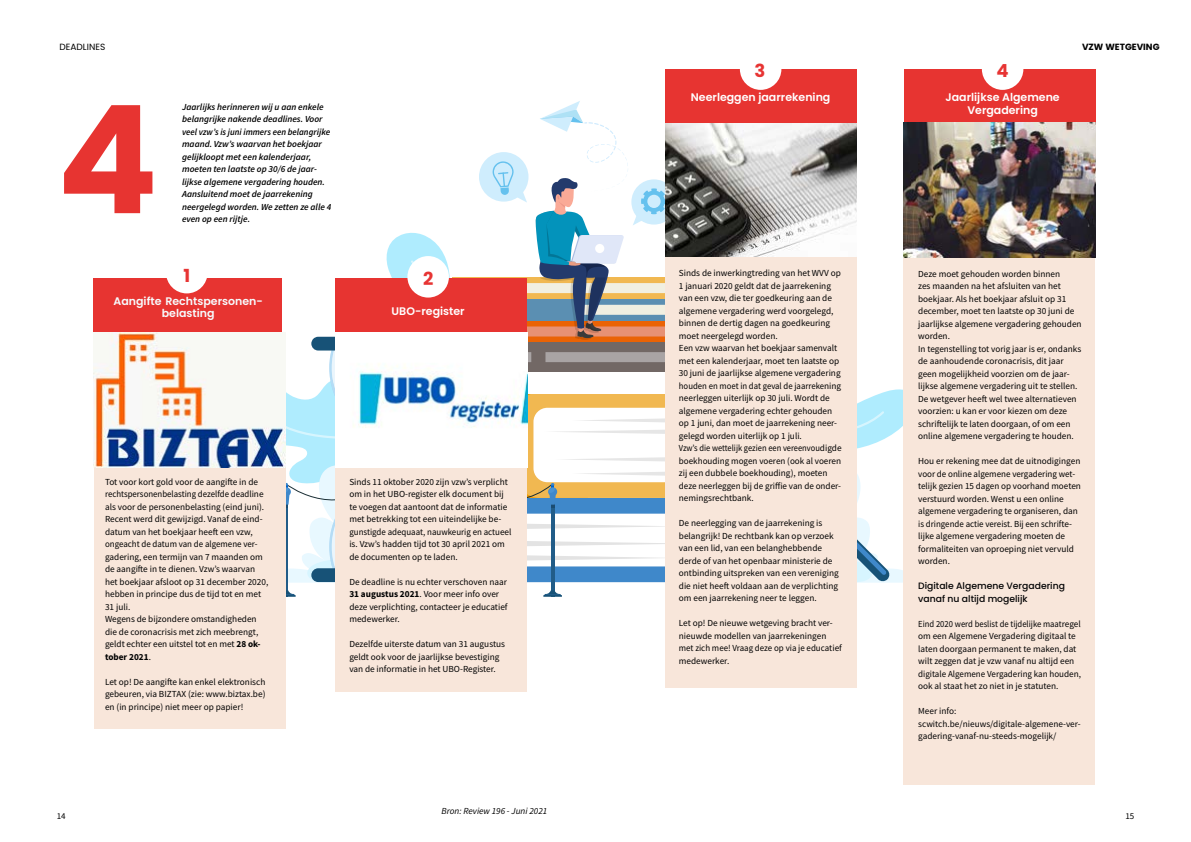
<style>
.page{position:relative;width:1191px;height:842px;background:#fff}
.page>*{position:absolute;margin:0;border:0;box-sizing:border-box;transform-origin:0 0}
.t1{font:700 150px "Poppins";color:#e73431}
.t2{font:700 18px "Poppins";color:#e73433}
.t3{font:600 11px/12.5px "Poppins";color:#fff;text-align:center}
.t4{font:600 11px/12.5px "Poppins";color:#f7fbfd;text-align:center}
.t5{font:9.2px/12.5px "Source Sans Pro";color:#000}
.t6{font:italic 600 9.2px/12.5px "Source Sans Pro";color:#000}
.t7{font:9.2px/12.5px "Source Sans Pro";color:#020203;scale:.93 1}
.t8{font:9.2px/12.5px "Source Sans Pro";color:#020203}
.t9{font:500 9.2px/12.5px "Poppins";color:#020203}
.t10{font:italic 9.2px "Source Sans Pro";color:#000}
.t11{font:700 9px "Poppins";color:#000}
.t12{font:9px "Poppins";color:#000}
.t13{font:9px "Source Sans Pro";color:#000}
.s1{font-weight:700}
</style>
<div class="page">
<hr style="left:285px;top:504px;width:3px;height:92px;background:#215c88">
<svg style="left:285px;top:590px;width:11px;height:7px"></svg>
<hr style="left:551px;top:504px;width:3px;height:92px;background:#215c88">
<svg style="left:543px;top:590px;width:19px;height:7px"></svg>
<svg style="left:261px;top:101px;width:643px;height:482px"></svg>
<div style="left:903px;top:257px;width:192px;height:528px;background:#f8e6da"></div>
<img style="left:665px;top:123px;width:192px;height:134px">
<div style="left:665px;top:257px;width:192px;height:430px;background:#f8e6da"></div>
<div style="left:335px;top:467px;width:192px;height:225px;background:#f8e6da"></div>
<div style="left:335px;top:278px;width:192px;height:54px;background:#e73431"></div>
<div style="left:94px;top:464px;width:191px;height:265px;background:#f8e6da"></div>
<div style="left:94px;top:278px;width:188px;height:54px;background:#e73431"></div>
<img style="left:94px;top:333px;width:191px;height:134px">
<img style="left:335px;top:333px;width:192px;height:134px">
<div style="left:665px;top:69px;width:192px;height:54px;background:#e73431"></div>
<div style="left:904px;top:69px;width:191px;height:54px;background:#e73431"></div>
<img style="left:903px;top:123px;width:192px;height:135px">
<div style="left:166px;top:252px;width:41px;height:41px;background:#fff;border-radius:50%"></div>
<div style="left:407px;top:256px;width:42px;height:42px;background:#fff;border-radius:50%"></div>
<div style="left:740px;top:48px;width:41px;height:42px;background:#fff;border-radius:50%"></div>
<div style="left:982px;top:48px;width:41px;height:42px;background:#fff;border-radius:50%"></div>
<p class="t12" style="left:60px;top:42px;width:47px">DEADLINES</p>
<p class="t11" style="left:1082px;top:42px;width:79px">VZW WETGEVING</p>
<h1 class="t1" style="left:57px;top:74px;width:103px">4</h1>
<p class="t6" style="left:182px;top:100px;width:151px">Jaarlijks herinneren wij u aan enkele belangrijke nakende deadlines. Voor veel vzw’s is juni immers een belangrijke maand. Vzw’s waarvan het boekjaar gelijkloopt met een kalenderjaar, moeten ten laatste op 30/6 de jaar&shy;lijkse algemene vergadering houden.<br>Aansluitend moet de jaarrekening neergelegd worden. We zetten ze alle 4 even op een rijtje.</p>
<h2 class="t2" style="left:183px;top:265px;width:8px">1</h2>
<h2 class="t2" style="left:423px;top:269px;width:12px">2</h2>
<p class="t4" style="left:114px;top:295px;width:151px">Aangifte Rechtspersonen&shy;belasting</p>
<p class="t3" style="left:392px;top:305px;width:75px">UBO-register</p>
<p class="t5" style="left:105px;top:475px;width:165px">Tot voor kort gold voor de aangifte in de rechtspersonenbelasting dezelfde deadline als voor de personenbelasting (eind juni).<br>Recent werd dit gewijzigd. Vanaf de eind&shy;datum van het boekjaar heeft een vzw, ongeacht de datum van de algemene ver&shy;gadering, een termijn van 7 maanden om de aangifte in te dienen. Vzw’s waarvan het boekjaar afsloot op 31 december 2020, hebben in principe dus de tijd tot en met 31 juli.<br>Wegens de bijzondere omstandigheden die de coronacrisis met zich meebrengt, geldt echter een uitstel tot en met <span class="s1">28 ok&shy;tober 2021</span>.</p>
<p class="t5" style="left:105px;top:675px;width:162px;text-align:justify">Let op! De aangifte kan enkel elektronisch gebeuren, via BIZTAX (zie: www.biztax.be) en (in principe) niet meer op papier!</p>
<p class="t5" style="left:349px;top:475px;width:164px">Sinds 11 oktober 2020 zijn vzw’s verplicht om in het UBO-register elk document bij te voegen dat aantoont dat de informatie met betrekking tot een uiteindelijke be&shy;gunstigde adequaat, nauwkeurig en actueel is. Vzw’s hadden tijd tot 30 april 2021 om de documenten op te laden.</p>
<p class="t5" style="left:349px;top:575px;width:160px">De deadline is nu echter verschoven naar <span class="s1">31 augustus 2021</span>. Voor meer info over deze verplichting, contacteer je educatief medewerker.</p>
<p class="t5" style="left:349px;top:638px;width:157px">Dezelfde uiterste datum van 31 augustus geldt ook voor de jaarlijkse bevestiging van de informatie in het UBO-Register.</p>
<h2 class="t2" style="left:754px;top:60px;width:12px">3</h2>
<h2 class="t2" style="left:996px;top:60px;width:14px">4</h2>
<p class="t3" style="left:691px;top:91px;width:141px">Neerleggen jaarrekening</p>
<p class="t3" style="left:945px;top:91px;width:116px">Jaarlijkse Algemene<br>Vergadering</p>
<p class="t5" style="left:679px;top:267px;width:164px">Sinds de inwerkingtreding van het WVV op 1 januari 2020 geldt dat de jaarrekening van een vzw, die ter goedkeuring aan de algemene vergadering werd voorgelegd, binnen de dertig dagen na goedkeuring moet neergelegd worden.<br>Een vzw waarvan het boekjaar samenvalt met een kalenderjaar, moet ten laatste op 30 juni de jaarlijkse algemene vergadering houden en moet in dat geval de jaarrekening neerleggen uiterlijk op 30 juli. Wordt de algemene vergadering echter gehouden op 1 juni, dan moet de jaarrekening neer&shy;gelegd worden uiterlijk op 1 juli.<br>Vzw’s die wettelijk gezien een vereenvoudigde boekhouding mogen voeren (ook al voeren zij een dubbele boekhouding), moeten deze neerleggen bij de griffie van de onder&shy;nemingsrechtbank.</p>
<p class="t5" style="left:679px;top:517px;width:161px">De neerlegging van de jaarrekening is belangrijk! De rechtbank kan op verzoek van een lid, van een belanghebbende derde of van het openbaar ministerie de ontbinding uitspreken van een vereniging die niet heeft voldaan aan de verplichting om een jaarrekening neer te leggen.</p>
<p class="t5" style="left:679px;top:617px;width:165px">Let op! De nieuwe wetgeving bracht ver&shy;nieuwde modellen van jaarrekeningen met zich mee! Vraag deze op via je educatief medewerker.</p>
<p class="t5" style="left:918px;top:267px;width:165px">Deze moet gehouden worden binnen<br>zes maanden na het afsluiten van het boekjaar. Als het boekjaar afsluit op 31 december, moet ten laatste op 30 juni de jaarlijkse algemene vergadering gehouden worden.<br>In tegenstelling tot vorig jaar is er, ondanks de aanhoudende coronacrisis, dit jaar geen mogelijkheid voorzien om de jaar&shy;lijkse algemene vergadering uit te stellen.<br>De wetgever heeft wel twee alternatieven voorzien: u kan er voor kiezen om deze schriftelijk te laten doorgaan, of om een online algemene vergadering te houden.</p>
<p class="t5" style="left:918px;top:455px;width:164px">Hou er rekening mee dat de uitnodigingen voor de online algemene vergadering wet&shy;telijk gezien 15 dagen op voorhand moeten verstuurd worden. Wenst u een online algemene vergadering te organiseren, dan is dringende actie vereist. Bij een schrifte&shy;lijke algemene vergadering moeten de formaliteiten van oproeping niet vervuld worden.</p>
<p class="t9" style="left:918px;top:580px;width:148px">Digitale Algemene Vergadering vanaf nu altijd mogelijk</p>
<p class="t7" style="left:918px;top:617px;width:177px">Eind 2020 werd beslist de tijdelijke maatregel om een Algemene Vergadering digitaal te laten doorgaan permanent te maken, dat wilt zeggen dat je vzw vanaf nu altijd een digitale Algemene Vergadering kan houden, ook al staat het zo niet in je statuten.</p>
<p class="t8" style="left:918px;top:705px;width:164px">Meer info: scwitch.be/nieuws/digitale-algemene-ver&shy;gadering-vanaf-nu-steeds-mogelijk/</p>
<p class="t10" style="left:441px;top:805px;width:107px">Bron: Review 196 - Juni 2021</p>
<p class="t13" style="left:57px;top:811px;width:10px">14</p>
<p class="t13" style="left:1125px;top:811px;width:10px">15</p>
</div>
